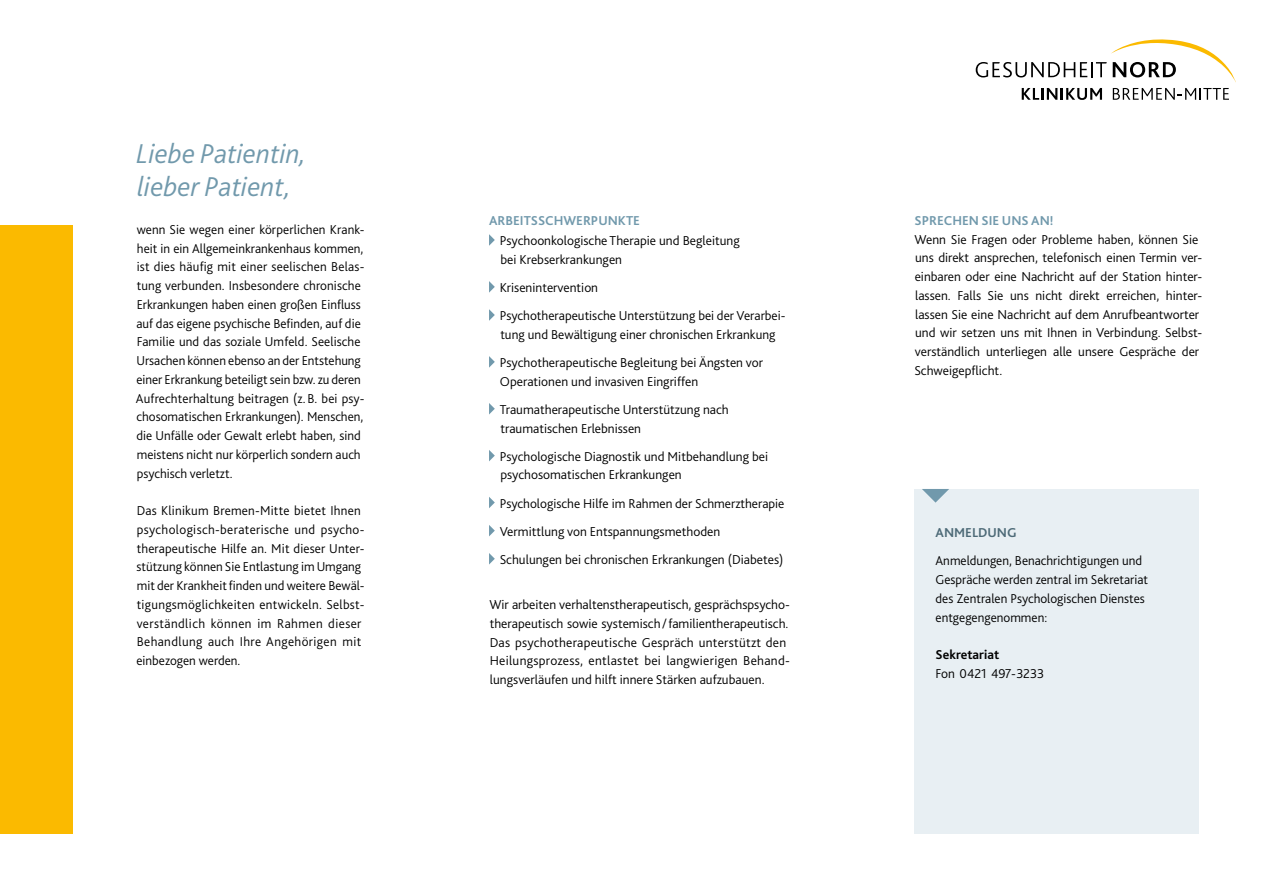
<style>
.page{position:relative;width:1263px;height:893px;background:#fff}
.page>*{position:absolute;margin:0;border:0;box-sizing:border-box;transform-origin:0 0}
.t1{font:italic 300 28.5px/33px "Bliss 2";color:#7199ac}
.t2{font:300 13.5px/18.8px "Bliss 2";color:#000}
.t3{font:700 13.5px "Bliss 2";color:#7199ac}
.t4{font:700 13.5px "Bliss 2";color:#000}
.t5{font:700 13.5px "Bliss 2";color:#4d6a77}
</style>
<div class="page">
<div style="left:0;top:225px;width:72px;height:608px;background:#fbba00"></div>
<svg style="left:489px;top:234px;width:6px;height:12px"></svg>
<svg style="left:489px;top:281px;width:6px;height:12px"></svg>
<svg style="left:489px;top:309px;width:6px;height:12px"></svg>
<svg style="left:489px;top:356px;width:6px;height:12px"></svg>
<svg style="left:489px;top:403px;width:6px;height:11px"></svg>
<svg style="left:489px;top:450px;width:6px;height:11px"></svg>
<svg style="left:489px;top:497px;width:6px;height:11px"></svg>
<svg style="left:489px;top:525px;width:6px;height:11px"></svg>
<svg style="left:489px;top:553px;width:6px;height:11px"></svg>
<div style="left:914px;top:489px;width:285px;height:344px;background:#e8eff3"></div>
<svg style="left:922px;top:489px;width:27px;height:14px"></svg>
<svg style="left:976px;top:39px;width:260px;height:61px"></svg>
<h1 class="t1" style="left:137px;top:137px;width:171px">Liebe Patientin, lieber Patient,</h1>
<p class="t2" style="left:136px;top:220px;width:230px">wenn Sie wegen einer körperlichen Krank&shy;heit in ein Allgemeinkrankenhaus kommen, ist dies häufig mit einer seelischen Belas&shy;tung verbunden. Insbesondere chronische Erkrankungen haben einen großen Einfluss auf das eigene psychische Befinden, auf die Familie und das soziale Umfeld. Seelische Ursachen können ebenso an der Entstehung einer Erkrankung beteiligt sein bzw. zu deren Aufrechterhaltung beitragen (z. B. bei psy&shy;chosomatischen Erkrankungen). Menschen, die Unfälle oder Gewalt erlebt haben, sind meistens nicht nur körperlich sondern auch psychisch verletzt.</p>
<p class="t2" style="left:136px;top:501px;width:230px">Das Klinikum Bremen-Mitte bietet Ihnen psychologisch-beraterische und psycho&shy;therapeutische Hilfe an. Mit dieser Unter&shy;stützung können Sie Entlastung im Umgang mit der Krankheit finden und weitere Bewäl&shy;tigungsmöglichkeiten entwickeln. Selbst&shy;verständlich können im Rahmen dieser Behandlung auch Ihre Angehörigen mit einbezogen werden.</p>
<p class="t3" style="left:489px;top:212px;width:152px">ARBEITSSCHWERPUNKTE</p>
<p class="t2" style="left:500px;top:231px;width:242px">Psychoonkologische Therapie und Begleitung bei Krebserkrankungen</p>
<p class="t2" style="left:500px;top:273px;width:287px;line-height:28.2px">Krisenintervention<br>Psychotherapeutische Unterstützung bei der Verarbei-</p>
<p class="t2" style="left:500px;top:320px;width:277px;line-height:28px">tung und Bewältigung einer chronischen Erkrankung<br>Psychotherapeutische Begleitung bei Ängsten vor</p>
<p class="t2" style="left:500px;top:367px;width:231px;line-height:28px">Operationen und invasiven Eingriffen<br>Traumatherapeutische Unterstützung nach</p>
<p class="t2" style="left:500px;top:414px;width:270px;line-height:28px">traumatischen Erlebnissen<br>Psychologische Diagnostik und Mitbehandlung bei</p>
<p class="t2" style="left:500px;top:461px;width:286px;line-height:28px">psychosomatischen Erkrankungen<br>Psychologische Hilfe im Rahmen der Schmerztherapie Vermittlung von Entspannungsmethoden Schulungen bei chronischen Erkrankungen (Diabetes)</p>
<p class="t2" style="left:489px;top:595px;width:302px">Wir arbeiten verhaltenstherapeutisch, gesprächspsycho&shy;therapeutisch sowie systemisch/familientherapeutisch.<br>Das psychotherapeutische Gespräch unterstützt den Heilungsprozess, entlastet bei langwierigen Behand&shy;lungsverläufen und hilft innere Stärken aufzubauen.</p>
<p class="t3" style="left:915px;top:212px;width:140px">SPRECHEN SIE UNS AN!</p>
<p class="t2" style="left:914px;top:229px;width:290px">Wenn Sie Fragen oder Probleme haben, können Sie uns direkt ansprechen, telefonisch einen Termin ver&shy;einbaren oder eine Nachricht auf der Station hinter&shy;lassen. Falls Sie uns nicht direkt erreichen, hinter&shy;lassen Sie eine Nachricht auf dem Anrufbeantworter und wir setzen uns mit Ihnen in Verbindung. Selbst&shy;verständlich unterliegen alle unsere Gespräche der Schweigepflicht.</p>
<p class="t5" style="left:935px;top:524px;width:83px">ANMELDUNG</p>
<p class="t2" style="left:935px;top:551px;width:214px">Anmeldungen, Benachrichtigungen und Gespräche werden zentral im Sekretariat des Zentralen Psychologischen Dienstes entgegengenommen:</p>
<p class="t4" style="left:935px;top:646px;width:65px">Sekretariat</p>
<p class="t2" style="left:935px;top:664px;width:110px">Fon 0421 497-3233</p>
</div>
